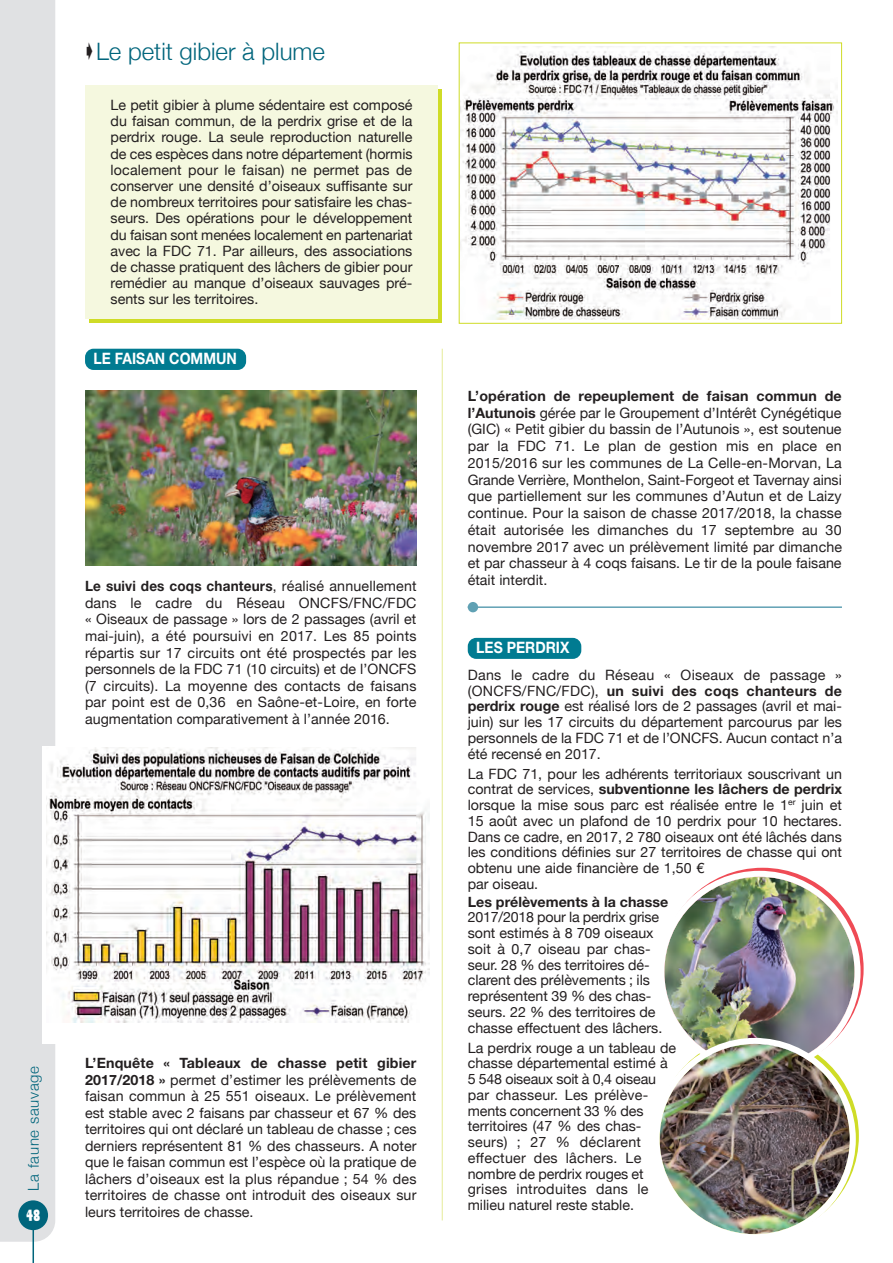
<style>
.page{position:relative;width:893px;height:1263px;background:#fff}
.page>*{position:absolute;margin:0;border:0;box-sizing:border-box;transform-origin:0 0}
.t1{font:300 24px "Helvetica Neue";color:#00657c}
.t2{font:700 15.75px "Helvetica Neue";color:#fff;scale:.89 1}
.t3{font:300 15px "Helvetica Neue";letter-spacing:.05em;color:#00657c}
.t4{font:14.25px/15.8px "Helvetica Neue";color:#231f20;text-align:justify}
.t5{font:14.25px/16.5px "Helvetica Neue";color:#231f20;text-align:justify;scale:.95 1}
.t6{font:700 14.25px "Helvetica Neue";color:#231f20}
.s1{font-weight:700}
</style>
<div class="page">
<div style="left:0;top:0;width:55px;height:1242px;background:#e0e1e3"></div>
<div style="left:89px;top:89px;width:353px;height:234px;background:#cfdc27"></div>
<div style="left:85px;top:85px;width:353px;height:234px;background:#f5f8df"></div>
<div style="left:18px;top:1200px;width:30px;height:30px;background:#00657c;border-radius:50%"></div>
<hr style="left:33px;top:1225px;width:1px;height:38px;background:#00657c">
<div style="left:85px;top:349px;width:161px;height:21px;background:#017b91;border-radius:9px"></div>
<img style="left:461px;top:47px;width:376px;height:272px">
<div style="left:459px;top:43px;width:383px;height:281px;border:1px solid #cfdc27"></div>
<hr style="left:442px;top:349px;width:1px;height:871px;background:#e5eb99">
<div style="left:43px;top:747px;width:391px;height:297px;background:#fff"></div>
<img style="left:47px;top:747px;width:382px;height:276px">
<div style="left:468px;top:638px;width:113px;height:21px;background:#017b91;border-radius:9px"></div>
<hr style="left:468px;top:606px;width:374px;height:2px;background:#60a1b4">
<div style="left:468px;top:602px;width:10px;height:10px;background:#60a1b4;border-radius:50%"></div>
<img style="left:85px;top:390px;width:332px;height:176px">
<img style="left:659px;top:871px;width:201px;height:364px">
<h1 class="t1" style="left:96px;top:37px;width:230px">Le petit gibier à plume</h1>
<p class="t4" style="left:111px;top:97px;width:304px;line-height:16.2px">Le petit gibier à plume sédentaire est composé du faisan commun, de la perdrix grise et de la perdrix rouge. La seule reproduction naturelle de ces espèces dans notre département (hormis localement pour le faisan) ne permet pas de conserver une densité d’oiseaux suffisante sur de nombreux territoires pour satisfaire les chas&shy;seurs. Des opérations pour le développement du faisan sont menées localement en partenariat avec la FDC 71. Par ailleurs, des associations de chasse pratiquent des lâchers de gibier pour remédier au manque d’oiseaux sauvages pré&shy;sents sur les territoires.</p>
<p class="t2" style="left:94px;top:353px;width:163px">LE FAISAN COMMUN</p>
<p class="t5" style="left:85px;top:578px;width:350px"><span class="s1">Le suivi des coqs chanteurs</span>, réalisé annuellement dans le cadre du Réseau ONCFS/FNC/FDC « Oiseaux de passage » lors de 2 passages (avril et mai-juin), a été poursuivi en 2017. Les 85 points répartis sur 17 circuits ont été prospectés par les personnels de la FDC 71 (10 circuits) et de l’ONCFS (7 circuits). La moyenne des contacts de faisans par point est de 0,36 en Saône-et-Loire, en forte augmentation comparativement à l’année 2016.</p>
<p class="t3" style="left:24px;top:1191px;width:126px;rotate:-90deg">La faune sauvage</p>
<p class="t4" style="left:85px;top:1055px;width:333px;line-height:16.5px"><span class="s1">L’Enquête « Tableaux de chasse petit gibier 2017/2018 »</span> permet d’estimer les prélèvements de faisan commun à 25 551 oiseaux. Le prélèvement est stable avec 2 faisans par chasseur et 67 % des territoires qui ont déclaré un tableau de chasse ; ces derniers représentent 81 % des chasseurs. A noter que le faisan commun est l’espèce où la pratique de lâchers d’oiseaux est la plus répandue ; 54 % des territoires de chasse ont introduit des oiseaux sur leurs territoires de chasse.</p>
<p class="t4" style="left:468px;top:387px;width:376px;line-height:16.8px"><span class="s1">L’opération de repeuplement de faisan commun de l’Autunois</span> gérée par le Groupement d’Intérêt Cynégétique (GIC) « Petit gibier du bassin de l’Autunois », est soutenue par la FDC 71. Le plan de gestion mis en place en 2015/2016 sur les communes de La Celle-en-Morvan, La Grande Verrière, Monthelon, Saint-Forgeot et Tavernay ainsi que partiellement sur les communes d’Autun et de Laizy continue. Pour la saison de chasse 2017/2018, la chasse était autorisée les dimanches du 17 septembre au 30 novembre 2017 avec un prélèvement limité par dimanche et par chasseur à 4 coqs faisans. Le tir de la poule faisane était interdit.</p>
<p class="t2" style="left:476px;top:642px;width:106px">LES PERDRIX</p>
<p class="t4" style="left:468px;top:667px;width:376px">Dans le cadre du Réseau « Oiseaux de passage » (ONCFS/FNC/FDC), <span class="s1">un suivi des coqs chanteurs de perdrix rouge</span> est réalisé lors de 2 passages (avril et mai&shy;juin) sur les 17 circuits du département parcourus par les personnels de la FDC 71 et de l’ONCFS. Aucun contact n’a été recensé en 2017.</p>
<p class="t4" style="left:468px;top:765px;width:376px;text-align:left">La FDC 71, pour les adhérents territoriaux souscrivant un contrat de services, <span class="s1">subventionne les lâchers de perdrix </span>lorsque la mise sous parc est réalisée entre le 1<sup>er</sup> juin et 15 août avec un plafond de 10 perdrix pour 10 hectares.<br>Dans ce cadre, en 2017, 2 780 oiseaux ont été lâchés dans les conditions définies sur 27 territoires de chasse qui ont obtenu une aide financière de 1,50 €<br>par oiseau.</p>
<p class="t6" style="left:468px;top:896px;width:202px">Les prélèvements à la chasse</p>
<p class="t4" style="left:468px;top:909px;width:196px;text-align:left">2017/2018 pour la perdrix grise sont estimés à 8 709 oiseaux soit à 0,7 oiseau par chas&shy;seur. 28 % des territoires dé&shy;clarent des prélèvements ; ils représentent 39 % des chas&shy;seurs. 22 % des territoires de chasse effectuent des lâchers.</p>
<p class="t4" style="left:468px;top:1039px;width:210px;text-align:left">La perdrix rouge a un tableau de chasse départemental estimé à<br>5 548 oiseaux soit à 0,4 oiseau par chasseur. Les prélève&shy;ments concernent 33 % des territoires (47 % des chas&shy;seurs) ; 27 % déclarent effectuer des lâchers. Le nombre de perdrix rouges et grises introduites dans le milieu naturel reste stable.</p>
</div>
